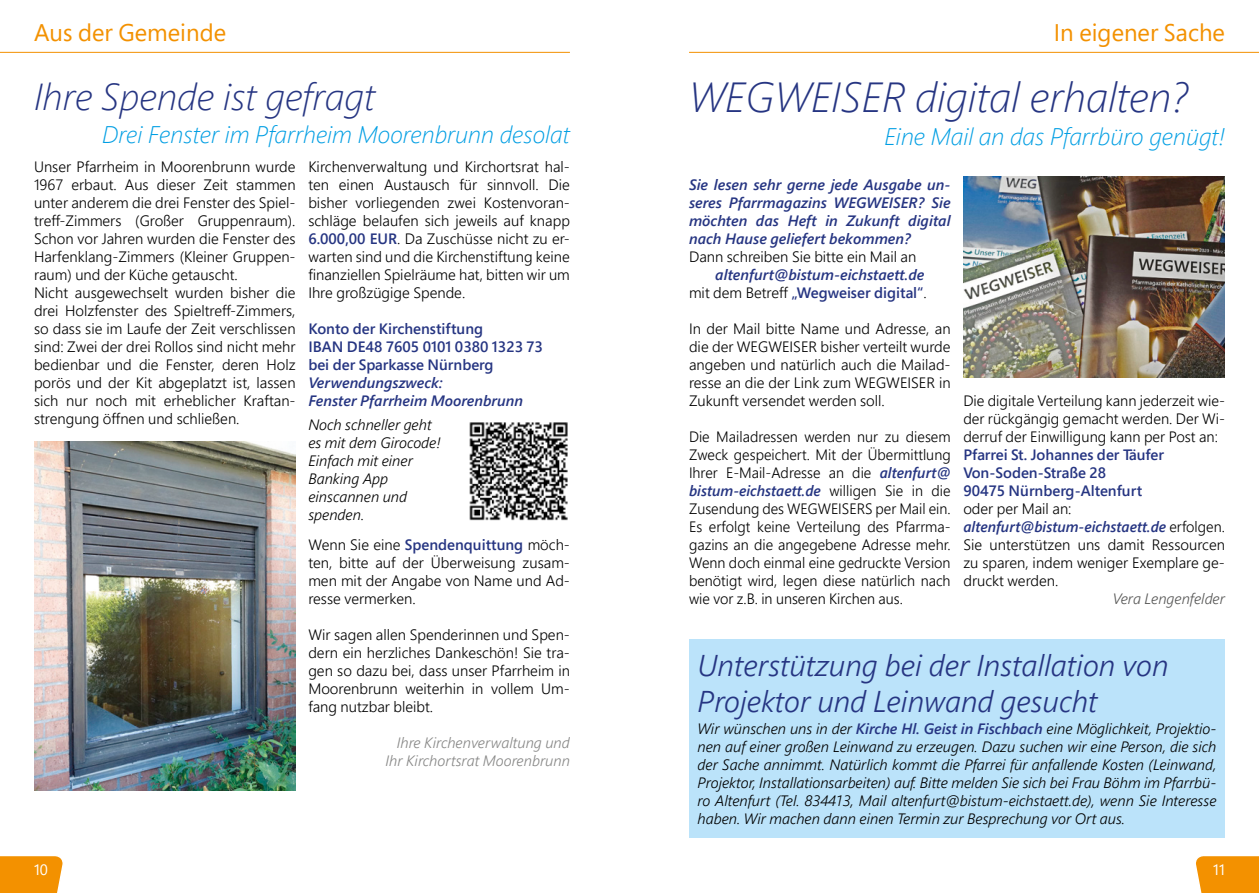
<style>
.page{position:relative;width:1259px;height:893px;background:#fff}
.page>*{position:absolute;margin:0;border:0;box-sizing:border-box;transform-origin:0 0}
.t1{font:italic 300 42px "Segoe Pro";color:#263582}
.t2{font:italic 300 37.5px "Segoe Pro";color:#263582}
.t3{font:italic 300 30px/36px "Segoe Pro";color:#263582}
.t4{font:italic 300 24px "Segoe Pro";color:#009ee3}
.t5{font:24px "Segoe Pro";color:#f39100}
.t6{font:300 15px/18px "Segoe Pro";color:#000;text-align:justify}
.t7{font:italic 300 15px/18px "Segoe Pro";color:#000}
.t8{font:italic 600 15px/18px "Segoe Pro";color:#263582}
.t9{font:600 15px/18px "Segoe Pro";color:#263582}
.t10{font:italic 300 15px/18px "Segoe Pro";color:#878786;text-align:right}
.t11{font:italic 300 15px "Segoe Pro";color:#575756}
.t12{font:15px "Segoe Pro";color:#fff}
.s1{font-weight:600;color:#263582}
.s2{font-weight:300;font-style:normal;color:#000}
.s3{font-style:normal}
.s4{font-weight:600;font-style:italic;color:#263582}
</style>
<div class="page">
<hr style="left:689px;top:52px;width:570px;height:1px;background:#f39100">
<hr style="left:0;top:52px;width:570px;height:1px;background:#f39100">
<svg style="left:0;top:856px;width:63px;height:37px;background:#f3960d"></svg>
<svg style="left:1196px;top:856px;width:63px;height:37px;background:#f3950b"></svg>
<img style="left:469px;top:422px;width:99px;height:99px">
<img style="left:34px;top:441px;width:262px;height:349px">
<img style="left:963px;top:176px;width:262px;height:202px">
<div style="left:689px;top:639px;width:536px;height:198px;background:#bbe3fa"></div>
<h3 class="t5" style="left:34px;top:16px;width:194px">Aus der Gemeinde</h3>
<h3 class="t5" style="left:1054px;top:16px;width:172px">In eigener Sache</h3>
<h2 class="t2" style="left:34px;top:71px;width:343px">Ihre Spende ist gefragt</h2>
<h3 class="t4" style="left:102px;top:118px;width:469px">Drei Fenster im Pfarrheim Moorenbrunn desolat</h3>
<p class="t6" style="left:34px;top:157px;width:263px;text-align:left">Unser Pfarrheim in Moorenbrunn wurde 1967 erbaut. Aus dieser Zeit stammen unter anderem die drei Fenster des Spiel&shy;treff-Zimmers (Großer Gruppenraum).<br>Schon vor Jahren wurden die Fenster des Harfenklang-Zimmers (Kleiner Gruppen&shy;raum) und der Küche getauscht.<br>Nicht ausgewechselt wurden bisher die drei Holzfenster des Spieltreff-Zimmers, so dass sie im Laufe der Zeit verschlissen sind: Zwei der drei Rollos sind nicht mehr bedienbar und die Fenster, deren Holz porös und der Kit abgeplatzt ist, lassen sich nur noch mit erheblicher Kraftan&shy;strengung öffnen und schließen.</p>
<p class="t6" style="left:308px;top:157px;width:263px">Kirchenverwaltung und Kirchortsrat hal&shy;ten einen Austausch für sinnvoll. Die bisher vorliegenden zwei Kostenvoran&shy;schläge belaufen sich jeweils auf knapp <span class="s1">6.000,00 EUR</span>. Da Zuschüsse nicht zu er&shy;warten sind und die Kirchenstiftung keine finanziellen Spielräume hat, bitten wir um Ihre großzügige Spende.</p>
<h1 class="t1" style="left:689px;top:69px;width:499px">WEGWEISER digital erhalten?</h1>
<h3 class="t4" style="left:884px;top:120px;width:342px">Eine Mail an das Pfarrbüro genügt!</h3>
<p class="t8" style="left:689px;top:175px;width:263px;text-align:justify">Sie lesen sehr gerne jede Ausgabe un&shy;seres Pfarrmagazins WEGWEISER? Sie möchten das Heft in Zukunft digital nach Hause geliefert bekommen?</p>
<p class="t6" style="left:689px;top:247px;width:229px">Dann schreiben Sie bitte ein Mail an</p>
<p class="t8" style="left:689px;top:265px;width:239px;text-align:right">altenfurt@bistum-eichstaett.de<br><span class="s2">mit dem Betreff</span> <span class="s3">„Wegweiser digital“</span><span class="s2">.</span></p>
<p class="t6" style="left:689px;top:319px;width:263px">In der Mail bitte Name und Adresse, an die der WEGWEISER bisher verteilt wurde angeben und natürlich auch die Mailad&shy;resse an die der Link zum WEGWEISER in Zukunft versendet werden soll.</p>
<p class="t6" style="left:689px;top:427px;width:263px">Die Mailadressen werden nur zu diesem Zweck gespeichert. Mit der Übermittlung Ihrer E-Mail-Adresse an die <span class="s4">altenfurt@ bistum-eichstaett.de</span> willigen Sie in die Zusendung des WEGWEISERS per Mail ein.<br>Es erfolgt keine Verteilung des Pfarrma&shy;gazins an die angegebene Adresse mehr.<br>Wenn doch einmal eine gedruckte Version benötigt wird, legen diese natürlich nach wie vor z.B. in unseren Kirchen aus.</p>
<p class="t9" style="left:308px;top:319px;width:236px">Konto der Kirchenstiftung<br>IBAN DE48 7605 0101 0380 1323 73 bei der Sparkasse Nürnberg</p>
<p class="t8" style="left:308px;top:373px;width:216px">Verwendungszweck:<br>Fenster Pfarrheim Moorenbrunn</p>
<p class="t7" style="left:308px;top:415px;width:134px">Noch schneller geht es mit dem Girocode!<br>Einfach mit einer<br>Banking App einscannen und spenden.</p>
<p class="t6" style="left:308px;top:535px;width:263px">Wenn Sie eine <span class="s1">Spendenquittung</span> möch&shy;ten, bitte auf der Überweisung zusam&shy;men mit der Angabe von Name und Ad&shy;resse vermerken.</p>
<p class="t6" style="left:308px;top:625px;width:263px">Wir sagen allen Spenderinnen und Spen&shy;dern ein herzliches Dankeschön! Sie tra&shy;gen so dazu bei, dass unser Pfarrheim in Moorenbrunn weiterhin in vollem Um&shy;fang nutzbar bleibt.</p>
<p class="t10" style="left:385px;top:733px;width:186px">Ihre Kirchenverwaltung und<br>Ihr Kirchortsrat Moorenbrunn</p>
<p class="t6" style="left:963px;top:391px;width:263px">Die digitale Verteilung kann jederzeit wie&shy;der rückgängig gemacht werden. Der Wi&shy;derruf der Einwilligung kann per Post an:</p>
<p class="t9" style="left:963px;top:445px;width:202px">Pfarrei St. Johannes der Täufer<br>Von-Soden-Straße 28<br>90475 Nürnberg-Altenfurt</p>
<p class="t6" style="left:963px;top:499px;width:263px;text-align:left">oder per Mail an: <span class="s4">altenfurt@bistum-eichstaett.de</span> erfolgen.<br>Sie unterstützen uns damit Ressourcen zu sparen, indem weniger Exemplare ge&shy;druckt werden.</p>
<p class="t11" style="left:1112px;top:588px;width:114px">Vera Lengenfelder</p>
<h3 class="t3" style="left:697px;top:646px;width:472px">Unterstützung bei der Installation von<br>Projektor und Leinwand gesucht</h3>
<p class="t7" style="left:697px;top:719px;width:520px;text-align:justify">Wir wünschen uns in der <span class="s1">Kirche Hl. Geist in Fischbach</span> eine Möglichkeit, Projektio&shy;nen auf einer großen Leinwand zu erzeugen. Dazu suchen wir eine Person, die sich der Sache annimmt. Natürlich kommt die Pfarrei für anfallende Kosten (Leinwand, Projektor, Installationsarbeiten) auf. Bitte melden Sie sich bei Frau Böhm im Pfarrbü&shy;ro Altenfurt (Tel. 834413, Mail altenfurt@bistum-eichstaett.de), wenn Sie Interesse haben. Wir machen dann einen Termin zur Besprechung vor Ort aus.</p>
<p class="t12" style="left:34px;top:859px;width:15px">10</p>
<p class="t12" style="left:1213px;top:859px;width:13px">11</p>
</div>
